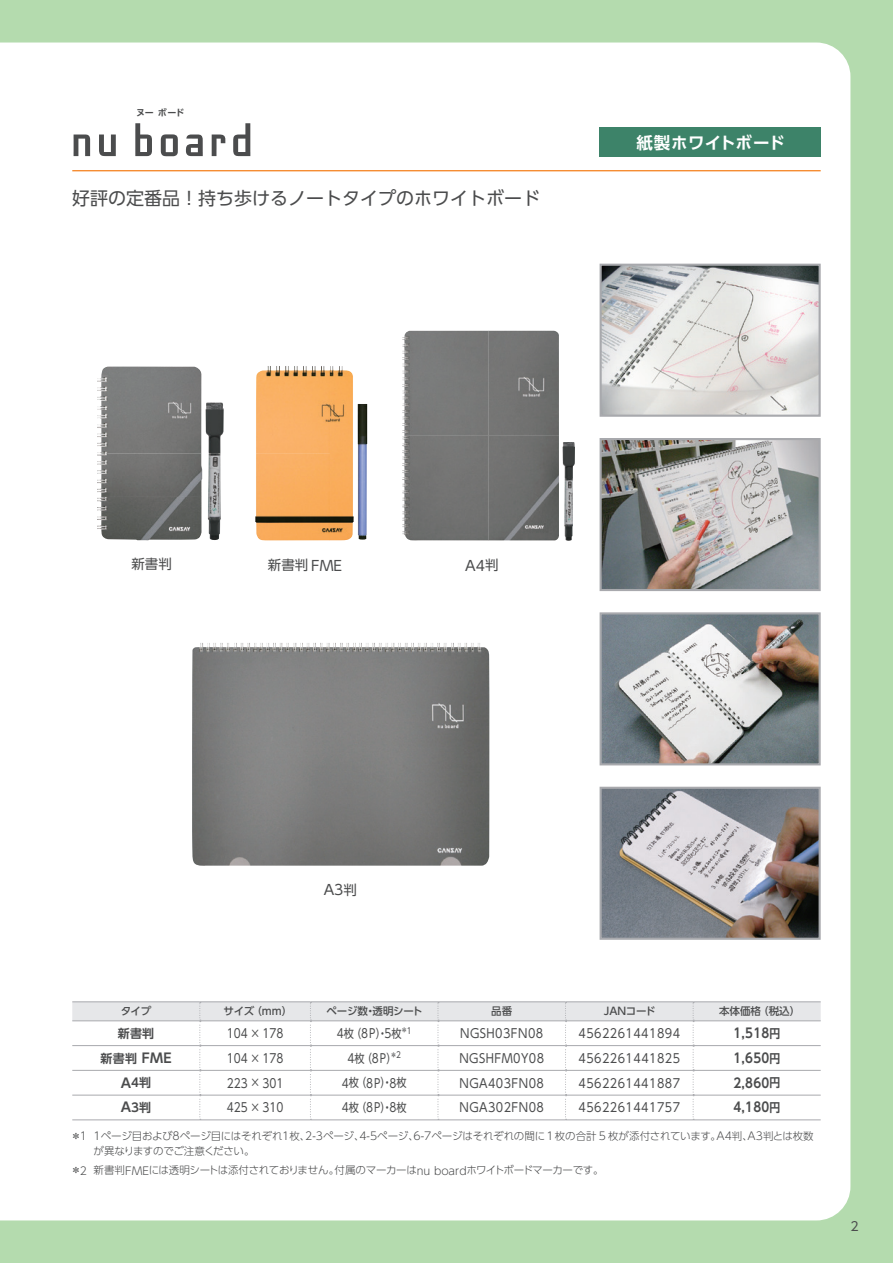
<style>
.page{position:relative;width:893px;height:1263px;background:#b4dbae}
.page>*{position:absolute;margin:0;border:0;box-sizing:border-box;transform-origin:0 0}
.t1{font:18px "UD Shin Go Pr 6";color:#4b4c4d}
.t2{font:700 16.5px "UD Shin Go Pr 6 De";letter-spacing:.015em;color:#fff}
.t3{font:14.1px "UD Shin Go Pr 6";color:#4b4c4d}
.t4{font:13.5px "UD Shin Go Pr 6";color:#4b4c4d}
.t5{font:700 13.2px "UD Shin Go Pr 6 De";letter-spacing:.02em;color:#4b4c4d;scale:.9 1}
.t6{font:12.45px "UD Shin Go Pr 6";letter-spacing:.04em;color:#4b4c4d;scale:.9 1}
.t7{font:12.45px "UD Shin Go Pr 6";letter-spacing:.04em;color:#4b4c4d;scale:.85 1}
.t8{font:12.45px "UD Shin Go Pr 6";letter-spacing:.04em;color:#4b4c4d}
.t9{font:12px "UD Shin Go Pr 6";color:#4b4c4d;scale:.85 1}
.t10{font:700 12px "UD Shin Go Pr 6 De";letter-spacing:.02em;color:#4b4c4d}
.t11{font:300 10.5px/15px "UD Shin Go Pr 6";letter-spacing:-.025em;color:#4b4c4d}
.t12{font:500 10.5px "UD Shin Go Pro";letter-spacing:-.01em;color:#4b4c4d}
.t13{font:500 10.5px "UD Shin Go Pro";letter-spacing:-.03em;color:#4b4c4d}
.t14{font:700 9px "UD Shin Go Pr 6 De";letter-spacing:.015em;color:#4b4c4d}
.s1{font-size:14.1px}
.s2{font-size:13.5px}
.s3{font-size:12px}
.s4{font-size:12.45px}
.s5{font-size:13.2px}
.s6{font-size:10.95px}
</style>
<div class="page">
<div style="left:0;top:43px;width:850px;height:1177px;background:#fff"></div>
<hr style="left:200px;top:1001px;width:110px;height:1px;background:#a8a9ad">
<hr style="left:310px;top:1001px;width:128px;height:1px;background:#a8a9ad">
<hr style="left:438px;top:1001px;width:128px;height:1px;background:#a8a9ad">
<hr style="left:566px;top:1001px;width:127px;height:1px;background:#a8a9ad">
<hr style="left:693px;top:1001px;width:128px;height:1px;background:#a8a9ad">
<hr style="left:72px;top:1001px;width:128px;height:1px;background:#a8a9ad">
<svg style="left:72px;top:1002px;width:749px;height:118px;background:#f7f7f7"></svg>
<img style="left:97px;top:367px;width:127px;height:86px">
<img style="left:97px;top:453px;width:124px;height:87px">
<img style="left:255px;top:366px;width:112px;height:174px">
<img style="left:402px;top:331px;width:7px;height:93px">
<img style="left:488px;top:331px;width:71px;height:105px">
<img style="left:402px;top:436px;width:3px;height:98px">
<img style="left:488px;top:436px;width:87px;height:105px">
<img style="left:192px;top:643px;width:287px;height:223px">
<img style="left:603px;top:267px;width:215px;height:147px">
<div style="left:600px;top:264px;width:221px;height:153px;border:2px solid #a8a9ad"></div>
<img style="left:603px;top:441px;width:215px;height:147px">
<div style="left:600px;top:438px;width:221px;height:153px;border:2px solid #a8a9ad"></div>
<img style="left:603px;top:790px;width:215px;height:147px">
<div style="left:600px;top:787px;width:221px;height:153px;border:2px solid #a8a9ad"></div>
<img style="left:603px;top:615px;width:215px;height:147px">
<div style="left:600px;top:612px;width:221px;height:153px;border:2px solid #a8a9ad"></div>
<hr style="left:72px;top:170px;width:749px;height:1px;background:#f58220">
<svg style="left:161px;top:134px;width:17px;height:22px"></svg>
<svg style="left:74px;top:134px;width:16px;height:22px"></svg>
<svg style="left:99px;top:134px;width:17px;height:22px"></svg>
<svg style="left:135px;top:123px;width:17px;height:33px"></svg>
<svg style="left:233px;top:123px;width:17px;height:33px"></svg>
<svg style="left:212px;top:134px;width:13px;height:22px"></svg>
<svg style="left:186px;top:134px;width:17px;height:22px"></svg>
<div style="left:600px;top:128px;width:221px;height:29px;background:#3d8369"></div>
<p class="t14" style="left:136px;top:105px;width:50px">ヌーボード</p>
<h1 class="t1" style="left:72px;top:183px;width:469px">好評の定番品！持ち歩けるノートタイプのホワイトボード</h1>
<h2 class="t2" style="left:636px;top:129px;width:150px">紙製ホワイトボード</h2>
<p class="t4" style="left:131px;top:552px;width:42px">新書判</p>
<p class="t4" style="left:268px;top:554px;width:76px">新書判 <span class="s1">FME</span></p>
<h3 class="t3" style="left:465px;top:554px;width:35px">A4<span class="s2">判</span></h3>
<h3 class="t3" style="left:324px;top:879px;width:35px">A3<span class="s2">判</span></h3>
<p class="t12" style="left:121px;top:1003px;width:32px">タイプ</p>
<p class="t12" style="left:223px;top:1003px;width:70px">サイズ（mm）</p>
<p class="t13" style="left:326px;top:1003px;width:98px">ページ数・透明シート</p>
<p class="t12" style="left:491px;top:1003px;width:22px">品番</p>
<p class="t12" style="left:604px;top:1003px;width:53px">JANコード</p>
<p class="t12" style="left:719px;top:1003px;width:83px">本体価格（税込）</p>
<p class="t10" style="left:118px;top:1023px;width:38px">新書判</p>
<p class="t7" style="left:227px;top:1023px;width:68px">104 <span class="s3">×</span> 178</p>
<p class="t9" style="left:337px;top:1023px;width:90px"><span class="s4">4</span>枚（<span class="s4">8 P</span>）・<span class="s4">5</span>枚<sup>＊</sup><sup>1</sup></p>
<p class="t6" style="left:460px;top:1023px;width:94px">NGSH03FN08</p>
<p class="t6" style="left:579px;top:1023px;width:114px">4562261441894</p>
<p class="t5" style="left:734px;top:1022px;width:53px">1,518<span class="s3">円</span></p>
<p class="t10" style="left:101px;top:1048px;width:73px">新書判 <span class="s5">FME</span></p>
<p class="t7" style="left:227px;top:1048px;width:68px">104 <span class="s3">×</span> 178</p>
<p class="t7" style="left:347px;top:1048px;width:64px">4<span class="s3">枚（</span>8P<span class="s3">）</span><sup>＊</sup><sup>2</sup></p>
<p class="t6" style="left:459px;top:1048px;width:96px">NGSHFM0Y08</p>
<p class="t6" style="left:579px;top:1048px;width:114px">4562261441825</p>
<p class="t5" style="left:734px;top:1047px;width:53px">1,650<span class="s3">円</span></p>
<p class="t10" style="left:121px;top:1073px;width:32px"><span class="s5">A</span>４判</p>
<p class="t7" style="left:227px;top:1073px;width:68px">223 <span class="s3">×</span> 301</p>
<p class="t9" style="left:342px;top:1073px;width:78px"><span class="s4">4</span>枚（<span class="s4">8P</span>）・<span class="s4">8</span>枚</p>
<p class="t6" style="left:460px;top:1073px;width:95px">NGA403FN08</p>
<p class="t6" style="left:579px;top:1073px;width:114px">4562261441887</p>
<p class="t5" style="left:734px;top:1072px;width:53px">2,860<span class="s3">円</span></p>
<p class="t10" style="left:121px;top:1098px;width:32px"><span class="s5">A</span>３判</p>
<p class="t7" style="left:227px;top:1097px;width:68px">425 <span class="s3">×</span> 310</p>
<p class="t9" style="left:342px;top:1098px;width:78px"><span class="s4">4</span>枚（<span class="s4">8P</span>）・<span class="s4">8</span>枚</p>
<p class="t6" style="left:460px;top:1097px;width:95px">NGA302FN08</p>
<p class="t6" style="left:579px;top:1097px;width:114px">4562261441757</p>
<p class="t5" style="left:734px;top:1097px;width:53px">4,180<span class="s3">円</span></p>
<p class="t11" style="left:94px;top:1128px;width:722px;text-indent:-23px">＊<span class="s6">1 1</span>ページ目および<span class="s6">8</span>ページ目にはそれぞれ<span class="s6">1</span>枚、<span class="s6">2-3</span>ページ、<span class="s6">4-5</span>ページ、<span class="s6">6-7</span>ページはそれぞれの間に<span class="s6">1</span>枚の合計 <span class="s6">5</span> 枚が添付されています。<span class="s6">A4</span>判、<span class="s6">A3</span>判とは枚数が異なりますのでご注意ください。</p>
<p class="t11" style="left:71px;top:1162px;width:534px">＊<span class="s6">2</span> 新書判<span class="s6">FME</span>には透明シートは添付されておりません。付属のマーカーは<span class="s6">nu board</span>ホワイトボードマーカーです。</p>
<p class="t8" style="left:850px;top:1216px;width:10px">2</p>
</div>
